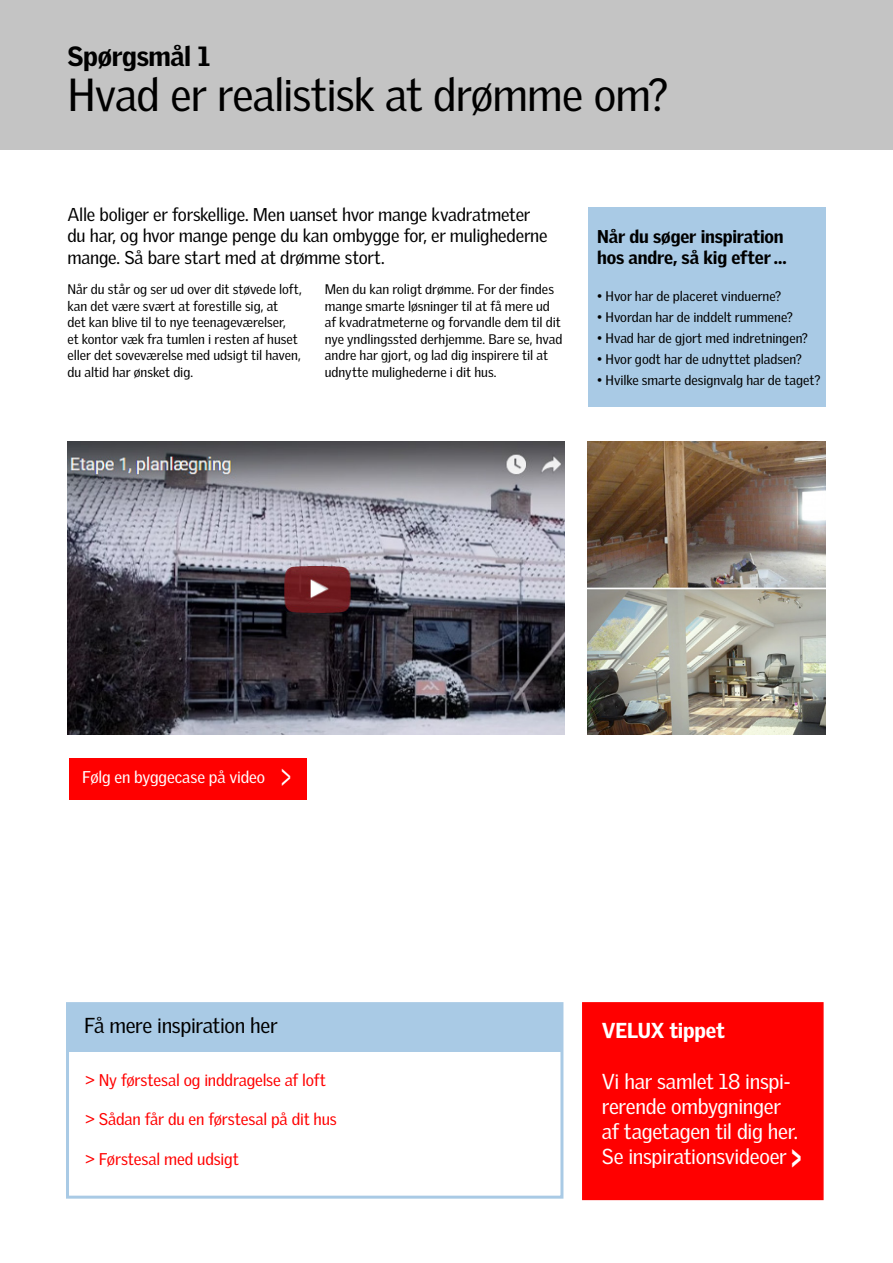
<style>
.page{position:relative;width:893px;height:1263px;background:#fff}
.page>*{position:absolute;margin:0;border:0;box-sizing:border-box;transform-origin:0 0}
.t1{font:45px "Velux Gothic";letter-spacing:-.02em;color:#000}
.t2{font:900 27px "Velux Gothic";letter-spacing:-.01em;color:#000}
.t3{font:21px/25.2px "Velux Gothic";letter-spacing:-.015em;color:#fff}
.t4{font:21px "Velux Gothic";letter-spacing:-.015em;color:#000}
.t5{font:900 21px "Velux Gothic";letter-spacing:-.015em;color:#fff}
.t6{font:18px/21.6px "Velux Gothic";letter-spacing:-.015em;color:#000}
.t7{font:900 18px/21px "Velux Gothic";letter-spacing:-.01em;color:#000}
.t8{font:16.5px "Velux Gothic";letter-spacing:-.01em;color:#f00}
.t9{font:16.5px "Velux Gothic";letter-spacing:-.01em;color:#fff}
.t10{font:13.5px/16.5px "Velux Gothic";color:#000}
.s1{font-size:33px}
.s2{font-weight:900;font-size:33px}
</style>
<div class="page">
<div style="left:68px;top:1004px;width:495px;height:48px;background:#a9cae5"></div>
<div style="left:66px;top:1002px;width:497px;height:197px;border:3px solid #a9cae5"></div>
<div style="left:0;top:0;width:893px;height:149px;background:#c4c4c4"></div>
<img style="left:588px;top:442px;width:237px;height:292px">
<img style="left:68px;top:442px;width:496px;height:292px">
<div style="left:582px;top:1002px;width:242px;height:198px;background:#f00;border:2px solid #f00"></div>
<div style="left:70px;top:758px;width:237px;height:41px;background:#f00"></div>
<div style="left:588px;top:207px;width:237px;height:200px;background:#a9cae5"></div>
<h2 class="t2" style="left:68px;top:39px;width:144px">Spørgsmål 1</h2>
<h1 class="t1" style="left:68px;top:68px;width:603px">Hvad er realistisk at drømme om?</h1>
<h3 class="t6" style="left:68px;top:203px;width:482px">Alle boliger er forskellige. Men uanset hvor mange kvadratmeter du har, og hvor mange penge du kan ombygge for, er mulighederne mange. Så bare start med at drømme stort.</h3>
<p class="t10" style="left:68px;top:281px;width:236px">Når du står og ser ud over dit støvede loft, kan det være svært at forestille sig, at<br>det kan blive til to nye teenageværelser,<br>et kontor væk fra tumlen i resten af huset eller det soveværelse med udsigt til haven, du altid har ønsket dig.</p>
<p class="t10" style="left:325px;top:281px;width:239px">Men du kan roligt drømme. For der findes mange smarte løsninger til at få mere ud af kvadratmeterne og forvandle dem til dit nye yndlingssted derhjemme. Bare se, hvad andre har gjort, og lad dig inspirere til at udnytte mulighederne i dit hus.</p>
<h3 class="t7" style="left:597px;top:225px;width:191px">Når du søger inspiration hos andre, så kig efter ...</h3>
<p class="t10" style="left:597px;top:288px;width:186px">• Hvor har de placeret vinduerne?</p>
<p class="t10" style="left:597px;top:309px;width:197px">• Hvordan har de inddelt rummene?</p>
<p class="t10" style="left:597px;top:330px;width:212px">• Hvad har de gjort med indretningen?</p>
<p class="t10" style="left:597px;top:351px;width:206px">• Hvor godt har de udnyttet pladsen?</p>
<p class="t10" style="left:597px;top:372px;width:225px">• Hvilke smarte designvalg har de taget?</p>
<p class="t9" style="left:82px;top:767px;width:210px">Følg en byggecase på video <span class="s1">&gt;</span></p>
<h3 class="t4" style="left:84px;top:1013px;width:195px">Få mere inspiration her</h3>
<p class="t8" style="left:85px;top:1070px;width:242px">&gt; Ny førstesal og inddragelse af loft</p>
<p class="t8" style="left:85px;top:1109px;width:253px">&gt; Sådan får du en førstesal på dit hus</p>
<p class="t8" style="left:85px;top:1149px;width:155px">&gt; Førstesal med udsigt</p>
<h3 class="t5" style="left:602px;top:1017px;width:124px">VELUX tippet</h3>
<h3 class="t3" style="left:602px;top:1068px;width:201px">Vi har samlet 18 inspi&shy;rerende ombygninger af tagetagen til dig her.<br>Se inspirationsvideoer <span class="s2">&gt;</span></h3>
</div>
